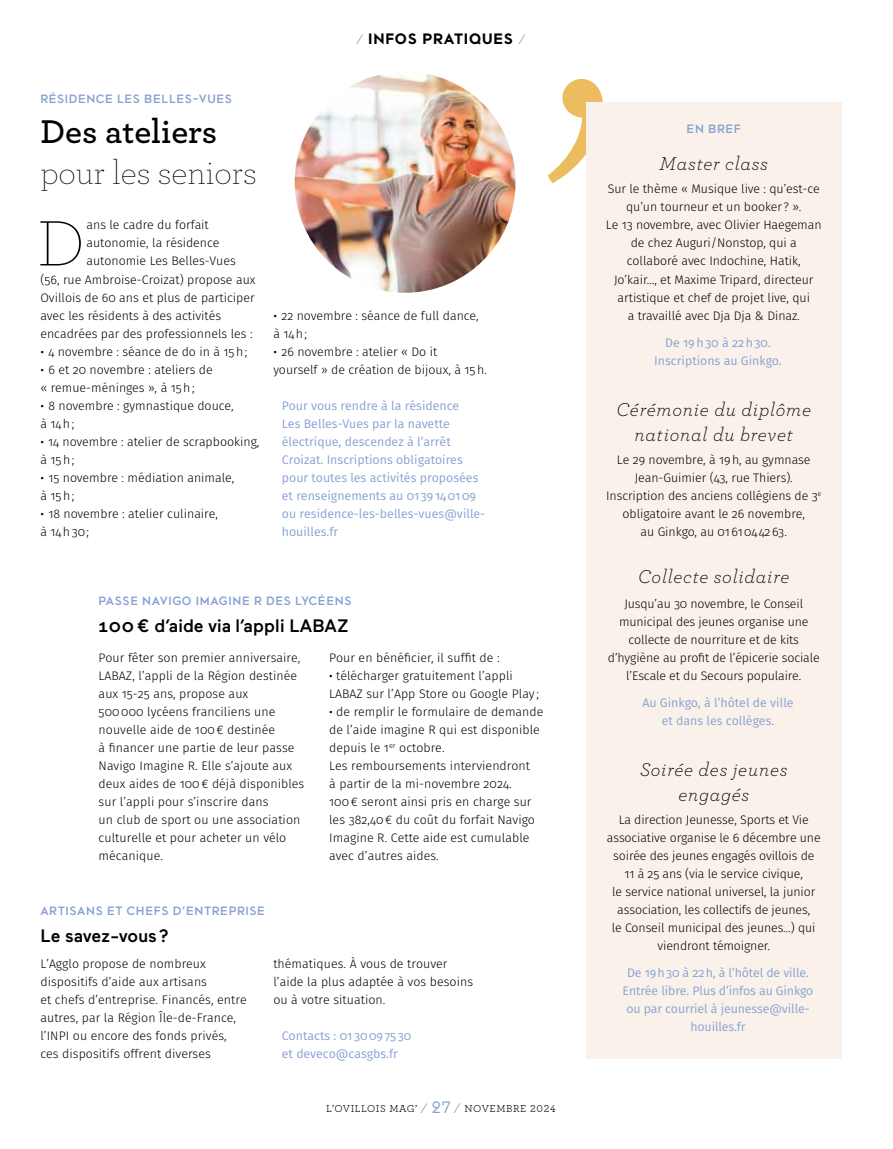
<style>
.page{position:relative;width:893px;height:1149px;background:#fff}
.page>*{position:absolute;margin:0;border:0;box-sizing:border-box;transform-origin:0 0}
.t1{font:200 67.05px "Archer";color:#000}
.t2{font:200 34.5px "Archer";color:#000}
.t3{font:600 34.5px "Archer";color:#000}
.t4{font:italic 300 19.5px/24.5px "Archer";letter-spacing:.04em;color:#000;text-align:center}
.t5{font:500 18px "Maax";letter-spacing:.005em;color:#000}
.t6{font:700 15px "Maax";letter-spacing:.05em;color:#000}
.t7{font:300 12.3px/18px "Fira Sans";color:#000}
.t8{font:12.3px/18px "Fira Sans";color:#87a1d3;text-align:center}
.t9{font:500 12px "Maax";letter-spacing:.05em;color:#87a1d3}
.t10{font:10.5px "Archer";letter-spacing:.05em;color:#000}
.s1{font-family:"Archer";font-weight:200}
.s2{font-family:"Archer";font-size:14.7px}
.s3{font-weight:200;font-size:15px}
.s4{font-family:"Maax";font-size:16.5px;color:#87a1d3}
</style>
<div class="page">
<img style="left:295px;top:72px;width:221px;height:221px;border-radius:110px">
<svg style="left:548px;top:79px;width:55px;height:104px"></svg>
<div style="left:587px;top:102px;width:255px;height:955px;background:#faf2ea"></div>
<p class="t6" style="left:356px;top:31px;width:171px"><span class="s1">⁄</span> INFOS PRATIQUES <span class="s1">⁄</span></p>
<p class="t9" style="left:40px;top:92px;width:193px">RÉSIDENCE LES BELLES-VUES</p>
<h2 class="t3" style="left:40px;top:106px;width:178px">Des ateliers</h2>
<h2 class="t2" style="left:40px;top:151px;width:218px">pour les seniors</h2>
<h1 class="t1" style="left:37px;top:201px;width:49px">D</h1>
<p class="t7" style="left:86px;top:216px;width:124px">ans le cadre du forfait</p>
<p class="t7" style="left:86px;top:234px;width:134px">autonomie, la résidence</p>
<p class="t7" style="left:86px;top:252px;width:151px">autonomie Les Belles-Vues</p>
<p class="t7" style="left:40px;top:270px;width:217px">(56, rue Ambroise-Croizat) propose aux</p>
<p class="t7" style="left:40px;top:288px;width:216px">Ovillois de 60 ans et plus de participer</p>
<p class="t7" style="left:40px;top:306px;width:182px">avec les résidents à des activités</p>
<p class="t7" style="left:40px;top:324px;width:214px">encadrées par des professionnels les :</p>
<p class="t7" style="left:40px;top:342px;width:209px"><span class="s2">•</span> 4 novembre : séance de do in à 15h;</p>
<p class="t7" style="left:40px;top:360px;width:174px"><span class="s2">•</span> 6 et 20 novembre : ateliers de « remue-méninges », à 15h;</p>
<p class="t7" style="left:40px;top:396px;width:195px"><span class="s2">•</span> 8 novembre : gymnastique douce, à 14h;</p>
<p class="t7" style="left:40px;top:432px;width:221px"><span class="s2">•</span> 14 novembre : atelier de scrapbooking, à 15h;</p>
<p class="t7" style="left:40px;top:468px;width:195px"><span class="s2">•</span> 15 novembre : médiation animale, à 15h;</p>
<p class="t7" style="left:40px;top:504px;width:179px"><span class="s2">•</span> 18 novembre : atelier culinaire, à 14h30;</p>
<p class="t7" style="left:273px;top:306px;width:207px"><span class="s2">•</span> 22 novembre : séance de full dance, à 14h;</p>
<p class="t7" style="left:273px;top:342px;width:215px"><span class="s2">•</span> 26 novembre : atelier « Do it<br>yourself » de création de bijoux, à 15h.</p>
<p class="t8" style="left:282px;top:396px;width:205px;text-align:left">Pour vous rendre à la résidence<br>Les Belles-Vues par la navette électrique, descendez à l’arrêt<br>Croizat. Inscriptions obligatoires pour toutes les activités proposées et renseignements au 01 39140109 ou residence-les-belles-vues@ville&shy;houilles.fr</p>
<p class="t9" style="left:99px;top:594px;width:254px">PASSE NAVIGO IMAGINE R DES LYCÉENS</p>
<h3 class="t5" style="left:99px;top:616px;width:251px">100€ d’aide via l’appli LABAZ</h3>
<p class="t7" style="left:329px;top:648px;width:172px">Pour en bénéficier, il suffit de :</p>
<p class="t7" style="left:329px;top:666px;width:211px"><span class="s2">•</span> télécharger gratuitement l’appli<br>LABAZ sur l’App Store ou Google Play ;</p>
<p class="t7" style="left:329px;top:702px;width:216px"><span class="s2">•</span> de remplir le formulaire de demande de l’aide imagine R qui est disponible depuis le 1<sup>er</sup> octobre.<br>Les remboursements interviendront<br>à partir de la mi-novembre 2024.<br>100€ seront ainsi pris en charge sur les 382,40€ du coût du forfait Navigo<br>Imagine R. Cette aide est cumulable avec d’autres aides.</p>
<p class="t7" style="left:99px;top:648px;width:207px">Pour fêter son premier anniversaire,<br>LABAZ, l’appli de la Région destinée aux 15-25 ans, propose aux<br>500000 lycéens franciliens une nouvelle aide de 100€ destinée<br>à financer une partie de leur passe<br>Navigo Imagine R. Elle s’ajoute aux deux aides de 100€ déjà disponibles sur l’appli pour s’inscrire dans<br>un club de sport ou une association culturelle et pour acheter un vélo mécanique.</p>
<p class="t9" style="left:40px;top:904px;width:226px">ARTISANS ET CHEFS D’ENTREPRISE</p>
<h3 class="t5" style="left:40px;top:925px;width:130px">Le savez-vous ?</h3>
<p class="t7" style="left:40px;top:954px;width:208px">L’Agglo propose de nombreux dispositifs d’aide aux artisans<br>et chefs d’entreprise. Financés, entre autres, par la Région Île-de-France, l’INPI ou encore des fonds privés, ces dispositifs offrent diverses</p>
<p class="t7" style="left:273px;top:954px;width:201px">thématiques. À vous de trouver l’aide la plus adaptée à vos besoins ou à votre situation.</p>
<p class="t8" style="left:282px;top:1026px;width:131px;text-align:left">Contacts : 01 300975 30 et deveco@casgbs.fr</p>
<p class="t10" style="left:326px;top:1100px;width:231px">L’OVILLOIS MAG’ <span class="s3">⁄</span> <span class="s4">27</span> <span class="s3">⁄</span> NOVEMBRE 2024</p>
<p class="t9" style="left:687px;top:122px;width:56px">EN BREF</p>
<h3 class="t4" style="left:659px;top:150px;width:110px">Master class</h3>
<p class="t7" style="left:606px;top:180px;width:217px;text-align:center">Sur le thème « Musique live : qu’est-ce qu’un tourneur et un booker ? ».<br>Le 13 novembre, avec Olivier Haegeman de chez Auguri/Nonstop, qui a collaboré avec Indochine, Hatik, Jo’kair…, et Maxime Tripard, directeur artistique et chef de projet live, qui<br>a travaillé avec Dja Dja &amp; Dinaz.</p>
<p class="t8" style="left:654px;top:333px;width:129px">De 19h30 à 22h30.<br>Inscriptions au Ginkgo.</p>
<h3 class="t4" style="left:616px;top:396px;width:196px">Cérémonie du diplôme national du brevet</h3>
<p class="t7" style="left:606px;top:450px;width:217px;text-align:center">Le 29 novembre, à 19h, au gymnase Jean-Guimier (43, rue Thiers).<br>Inscription des anciens collégiens de 3<sup>e </sup>obligatoire avant le 26 novembre,<br>au Ginkgo, au 0161044263.</p>
<h3 class="t4" style="left:638px;top:562px;width:153px">Collecte solidaire</h3>
<p class="t7" style="left:608px;top:594px;width:213px;text-align:center">Jusqu’au 30 novembre, le Conseil municipal des jeunes organise une collecte de nourriture et de kits d’hygiène au profit de l’épicerie sociale l’Escale et du Secours populaire.</p>
<p class="t8" style="left:642px;top:693px;width:153px">Au Ginkgo, à l’hôtel de ville et dans les collèges.</p>
<h3 class="t4" style="left:640px;top:756px;width:149px">Soirée des jeunes engagés</h3>
<p class="t7" style="left:607px;top:810px;width:215px;text-align:center">La direction Jeunesse, Sports et Vie associative organise le 6 décembre une soirée des jeunes engagés ovillois de 11 à 25 ans (via le service civique,<br>le service national universel, la junior association, les collectifs de jeunes,<br>le Conseil municipal des jeunes…) qui viendront témoigner.</p>
<p class="t8" style="left:623px;top:963px;width:192px">De 19h30 à 22h, à l’hôtel de ville.<br>Entrée libre. Plus d’infos au Ginkgo ou par courriel à jeunesse@ville&shy;houilles.fr</p>
</div>
